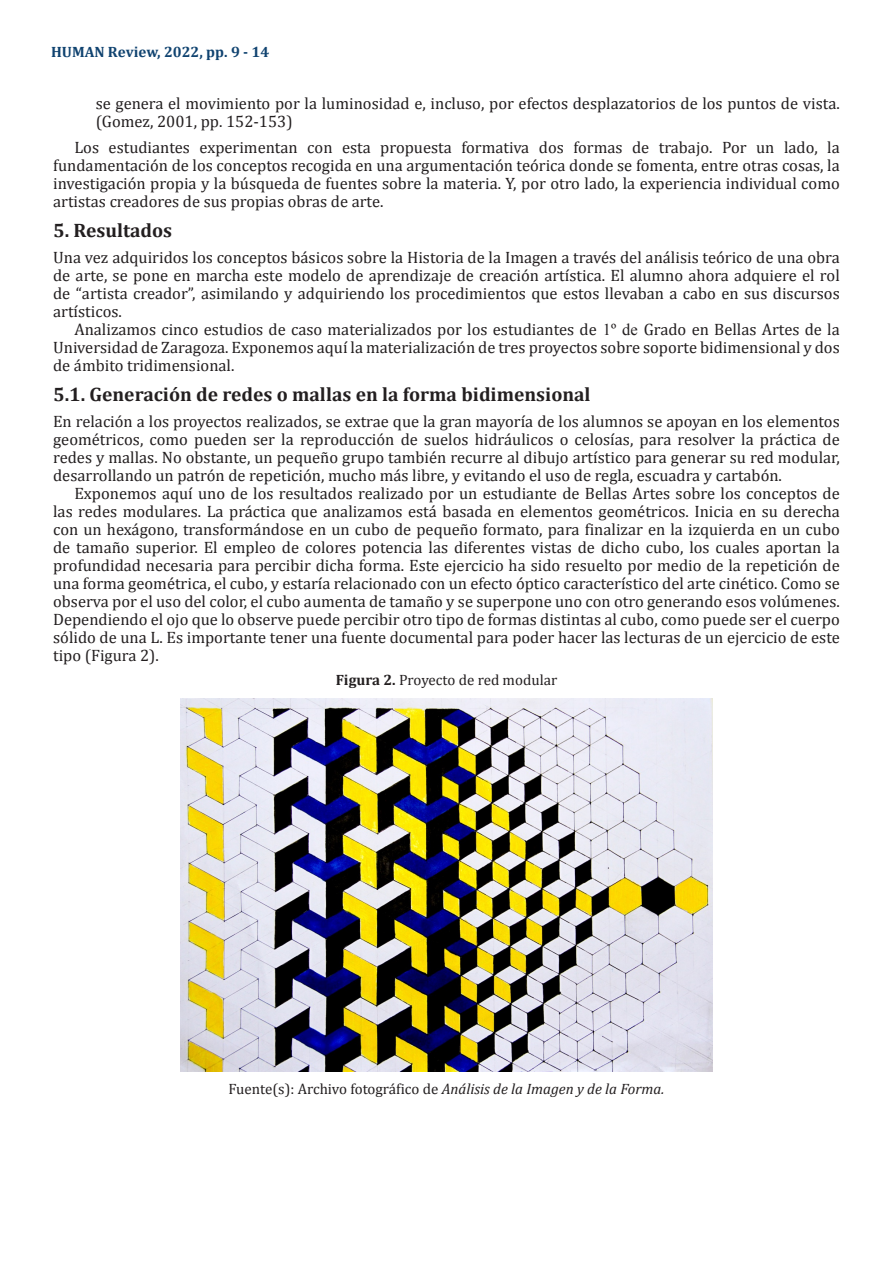
<style>
.page{position:relative;width:893px;height:1263px;background:#fff}
.page>*{position:absolute;margin:0;border:0;box-sizing:border-box;transform-origin:0 0}
.Titulo_2{font:700 19.5px "Cambria";color:#231f20}
.Titulo_1{font:700 19.5px "Cambria";color:#231f20}
.Parrafos-siguientes{font:16.5px/18px "Cambria";color:#231f20;text-align:justify}
.Parrafo-Arranque{font:16.5px/18px "Cambria";color:#231f20;text-align:justify}
.Citas{font:16.5px/18px "Cambria";color:#231f20}
.Fuente-Tablas{font:15px "Cambria";color:#231f20}
.t1{font:700 15px "Cambria";color:#104370}
.s1{font-family:"Times New Roman"}
.s2{font-weight:700}
.s3{font-style:italic}
</style>
<div class="page">
<img style="left:181px;top:699px;width:531px;height:372px">
<p class="t1" style="left:51px;top:41px;width:220px">HUMAN Review, 2022, pp. 9 - 14</p>
<p class="Citas" style="left:96px;top:94px;width:746px">se genera el movimiento por la luminosidad e, incluso, por efectos desplazatorios de los puntos de vista. (Gomez, 2001, pp. 152-153)</p>
<p class="Parrafos-siguientes" style="left:53px;top:138px;width:788px;text-indent:21px">Los estudiantes experimentan con esta propuesta formativa dos formas de trabajo. Por un lado, la fundamentación de los conceptos recogida en una argumentación teórica donde se fomenta, entre otras cosas, la investigación propia y la búsqueda de fuentes sobre la materia. Y, por otro lado, la experiencia individual como artistas creadores de sus propias obras de arte.</p>
<p class="Titulo_1" style="left:53px;top:216px;width:121px">5. Resultados</p>
<p class="Parrafo-Arranque" style="left:53px;top:248px;width:788px">Una vez adquiridos los conceptos básicos sobre la Historia de la Imagen a través del análisis teórico de una obra de arte, se pone en marcha este modelo de aprendizaje de creación artística. El alumno ahora adquiere el rol de “artista creador”, asimilando y adquiriendo los procedimientos que estos llevaban a cabo en sus discursos artísticos.</p>
<p class="Parrafos-siguientes" style="left:53px;top:320px;width:788px;text-indent:21px">Analizamos cinco estudios de caso materializados por los estudiantes de <span class="s1">1º de</span> Grado en Bellas Artes de la Universidad de Zaragoza. Exponemos aquí la materialización de tres proyectos sobre soporte bidimensional y dos de ámbito tridimensional.</p>
<p class="Titulo_2" style="left:53px;top:380px;width:539px">5.1. Generación de redes o mallas en la forma bidimensional</p>
<p class="Parrafo-Arranque" style="left:53px;top:412px;width:788px">En relación a los proyectos realizados, se extrae que la gran mayoría de los alumnos se apoyan en los elementos geométricos, como pueden ser la reproducción de suelos hidráulicos o celosías, para resolver la práctica de redes y mallas. No obstante, un pequeño grupo también recurre al dibujo artístico para generar su red modular, desarrollando un patrón de repetición, mucho más libre, y evitando el uso de regla, escuadra y cartabón.</p>
<p class="Parrafos-siguientes" style="left:53px;top:484px;width:788px;text-indent:21px">Exponemos aquí uno de los resultados realizado por un estudiante de Bellas Artes sobre los conceptos de las redes modulares. La práctica que analizamos está basada en elementos geométricos. Inicia en su derecha con un hexágono, transformándose en un cubo de pequeño formato, para finalizar en la izquierda en un cubo de tamaño superior. El empleo de colores potencia las diferentes vistas de dicho cubo, los cuales aportan la profundidad necesaria para percibir dicha forma. Este ejercicio ha sido resuelto por medio de la repetición de una forma geométrica, el cubo, y estaría relacionado con un efecto óptico característico del arte cinético. Como se observa por el uso del color, el cubo aumenta de tamaño y se superpone uno con otro generando esos volúmenes.<br>Dependiendo el ojo que lo observe puede percibir otro tipo de formas distintas al cubo, como puede ser el cuerpo sólido de una L. Es importante tener una fuente documental para poder hacer las lecturas de un ejercicio de este tipo (Figura 2).</p>
<p class="Fuente-Tablas" style="left:336px;top:670px;width:223px"><span class="s2">Figura 2.</span> Proyecto de red modular</p>
<p class="Fuente-Tablas" style="left:228px;top:1079px;width:437px">Fuente(s): Archivo fotográfico de <span class="s3">Análisis de la Imagen y de la Forma.</span></p>
</div>
